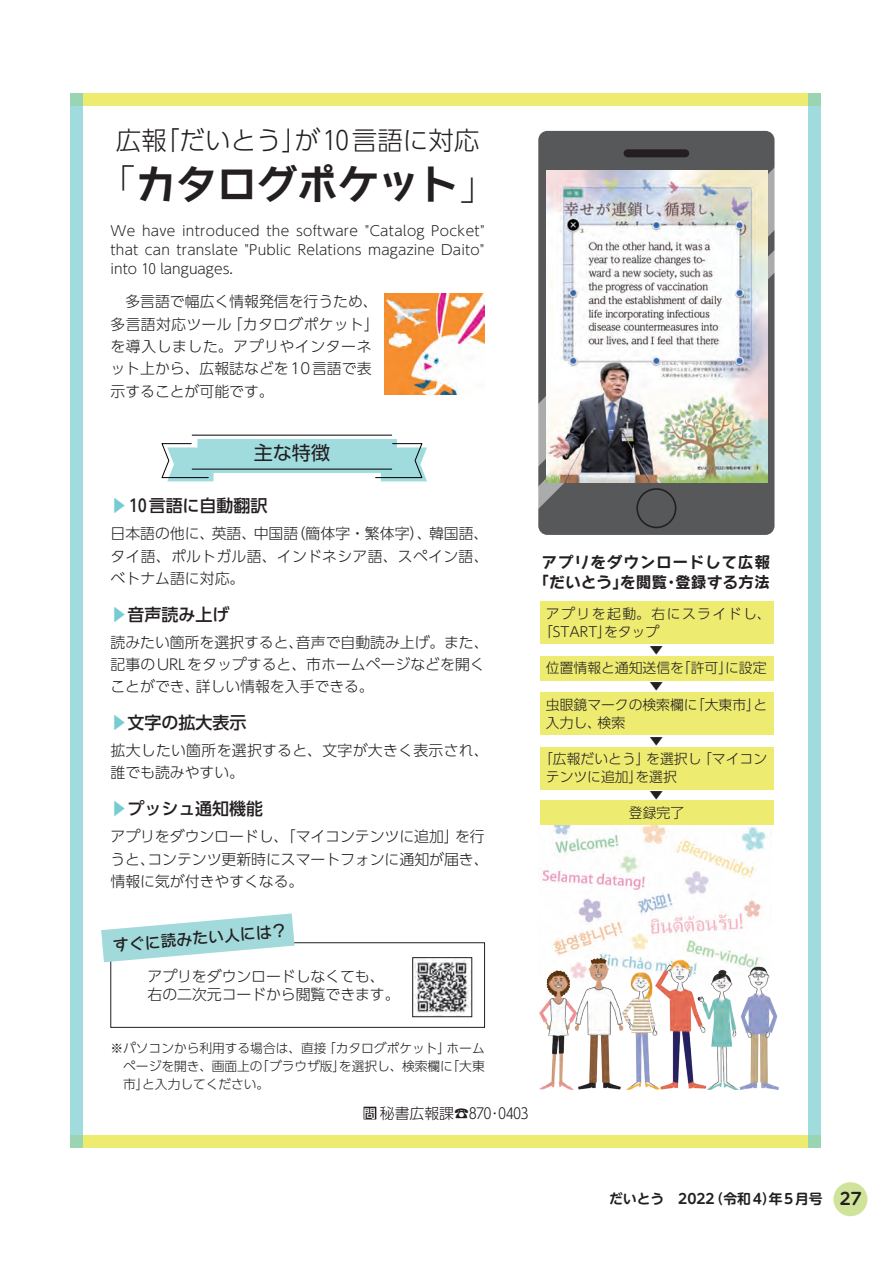
<style>
.page{position:relative;width:893px;height:1263px;background:#fff}
.page>*{position:absolute;margin:0;border:0;box-sizing:border-box;transform-origin:0 0}
.t1{font:40.35px "Rodin Wanpaku Pro B";color:#231f20}
.t2{font:300 25.5px "UD Shin Go Pr 6";color:#231f20}
.t3{font:19.2px "UD Shin Go Pro";color:#231f20}
.t4{font:500 16.95px "UD Shin Go Pro";color:#231f20}
.t5{font:500 16.95px "UD Shin Go Pro";color:#77ccd0}
.t6{font:700 16.5px "UD Shin M Go Pr 6 De";color:#231f20}
.t7{font:15.9px "Rodin Wanpaku Pro DB";color:#231f20}
.t8{font:15.75px/19.2px "Rodin Wanpaku Pro B";letter-spacing:.035em;color:#231f20;text-align:right}
.t9{font:300 14.85px/22.4px "UD Shin Go Pro";color:#231f20}
.t10{font:300 14.85px/22.4px "UD Shin Go Pro";letter-spacing:.02em;color:#231f20}
.t11{font:300 13.8px/19.2px "UD Shin Go Pr 6";letter-spacing:.01em;color:#231f20}
.t12{font:300 13.8px/18.1px "UD Shin Go Pro";color:#231f20}
.t13{font:300 13.8px/18.1px "UD Shin Go Pro";letter-spacing:.105em;color:#231f20}
.t14{font:700 13.8px "UD Shin M Go Pro De";color:#231f20}
.t15{font:300 12.75px/18.1px "UD Shin Go Pro";letter-spacing:-.005em;color:#231f20}
.t16{font:500 12px "UD Shin Go Pr 6";color:#fff}
.s1{font-family:"Rodin Wanpaku Pro L"}
</style>
<div class="page">
<img style="left:542px;top:825px;width:226px;height:133px">
<svg style="left:538px;top:130px;width:237px;height:32px;fill:#57585a"></svg>
<svg style="left:538px;top:162px;width:237px;height:373px;fill:#57585a"></svg>
<img style="left:546px;top:171px;width:221px;height:311px">
<div style="left:70px;top:94px;width:751px;height:12px;background:#edeb70"></div>
<div style="left:70px;top:1135px;width:751px;height:13px;background:#edeb70"></div>
<div style="left:808px;top:94px;width:13px;height:1054px;background:#a0dbde"></div>
<div style="left:70px;top:94px;width:13px;height:1054px;background:#a0dbde"></div>
<svg style="left:161px;top:434px;width:266px;height:47px"></svg>
<div style="left:364px;top:1107px;width:12px;height:12px;background:#231f20"></div>
<div style="left:540px;top:602px;width:233px;height:42px;background:#edeb70"></div>
<div style="left:540px;top:656px;width:233px;height:24px;background:#edeb70"></div>
<div style="left:540px;top:692px;width:233px;height:42px;background:#edeb70"></div>
<div style="left:540px;top:747px;width:233px;height:42px;background:#edeb70"></div>
<div style="left:540px;top:800px;width:233px;height:25px;background:#edeb70"></div>
<img style="left:414px;top:959px;width:55px;height:56px">
<div style="left:412px;top:957px;width:60px;height:60px;border:1px solid #231f20"></div>
<div style="left:111px;top:942px;width:374px;height:85px;border:1px solid #231f20"></div>
<svg style="left:101px;top:913px;width:194px;height:49px"></svg>
<img style="left:384px;top:294px;width:101px;height:100px">
<img style="left:540px;top:958px;width:239px;height:132px">
<div style="left:833px;top:1182px;width:34px;height:34px;background:#d0e39a;border-radius:50%"></div>
<h2 class="t2" style="left:154px;top:120px;width:327px">「だいとうが」 10言語に対応</h2>
<h2 class="t2" style="left:116px;top:120px;width:53px">広報</h2>
<h1 class="t1" style="left:96px;top:157px;width:405px"><span class="s1">「</span>カタログポケット<span class="s1">「</span></h1>
<p class="t11" style="left:111px;top:220px;width:26px">We</p>
<p class="t11" style="left:142px;top:220px;width:35px">have</p>
<p class="t11" style="left:182px;top:220px;width:79px">introduced</p>
<p class="t11" style="left:266px;top:220px;width:24px">the</p>
<p class="t11" style="left:296px;top:220px;width:64px">software</p>
<p class="t11" style="left:365px;top:220px;width:61px">"Catalog</p>
<p class="t11" style="left:431px;top:220px;width:55px">Pocket"</p>
<p class="t11" style="left:111px;top:239px;width:124px">that<br>into 10 languages.</p>
<p class="t11" style="left:176px;top:239px;width:63px">translate</p>
<p class="t11" style="left:145px;top:239px;width:27px">can</p>
<p class="t11" style="left:244px;top:239px;width:48px">"Public</p>
<p class="t11" style="left:298px;top:239px;width:65px">Relations</p>
<p class="t11" style="left:368px;top:239px;width:68px">magazine</p>
<p class="t11" style="left:441px;top:239px;width:45px">Daito"</p>
<p class="t9" style="left:111px;top:290px;width:270px;text-align:right">　多言語で幅広く情報発信を行うため、「カタログポケット「</p>
<p class="t10" style="left:110px;top:312px;width:263px">多言語対応ツール<br>を導入しました。アプリやインターネット上から、広報誌などを10言語で表示することが可能です。</p>
<p class="t3" style="left:254px;top:437px;width:78px">主な特徴</p>
<p class="t5" style="left:133px;top:497px;width:19px;rotate:90deg">▲</p>
<p class="t4" style="left:130px;top:492px;width:139px">10言語に自動翻訳</p>
<p class="t9" style="left:291px;top:522px;width:143px">（簡体字・繁体字）、</p>
<p class="t9" style="left:212px;top:522px;width:46px">英語、</p>
<p class="t9" style="left:111px;top:522px;width:380px">日本語の他に、<br>タイ語、ポルトガル語、インドネシア語、スペイン語、ベトナム語に対応。</p>
<p class="t4" style="left:128px;top:601px;width:103px">音声読み上げ</p>
<p class="t9" style="left:254px;top:522px;width:46px">中国語</p>
<p class="t9" style="left:429px;top:522px;width:61px">韓国語、</p>
<p class="t5" style="left:133px;top:606px;width:19px;rotate:90deg">▲</p>
<p class="t9" style="left:296px;top:630px;width:194px">音声で自動読み上げ。また、</p>
<p class="t9" style="left:111px;top:630px;width:194px">読みたい箇所を選択すると、</p>
<p class="t9" style="left:111px;top:653px;width:376px">記事のURLをタップすると、市ホームページなどを開く</p>
<p class="t9" style="left:196px;top:675px;width:180px">詳しい情報を入手できる。</p>
<p class="t9" style="left:111px;top:675px;width:91px">ことができ、</p>
<p class="t4" style="left:128px;top:709px;width:120px">文字の拡大表示</p>
<p class="t5" style="left:133px;top:714px;width:19px;rotate:90deg">▲</p>
<p class="t10" style="left:111px;top:739px;width:379px">拡大したい箇所を選択すると、文字が大きく表示され、誰でも読みやすい。</p>
<p class="t4" style="left:127px;top:795px;width:137px">プッシュ通知機能</p>
<p class="t5" style="left:133px;top:800px;width:19px;rotate:90deg">▲</p>
<p class="t9" style="left:147px;top:825px;width:343px;text-indent:-37px">アプリをダウンロードし、「マイコンテンツに追加」<br>コンテンツ更新時にスマートフォンに通知が届き、</p>
<p class="t9" style="left:455px;top:825px;width:31px">を行</p>
<p class="t9" style="left:111px;top:847px;width:194px">うと、<br>情報に気が付きやすくなる。</p>
<p class="t7" style="left:112px;top:935px;width:176px;rotate:-5deg">すぐに読みたい人には?</p>
<p class="t9" style="left:148px;top:966px;width:254px;line-height:18px">アプリをダウンロードしなくても、右の二次元コードから閲覧できます。</p>
<p class="t8" style="left:541px;top:552px;width:230px">アプリをダウンロードして広報登録する方法</p>
<p class="t8" style="left:533px;top:571px;width:96px">「だいとう」</p>
<p class="t8" style="left:620px;top:571px;width:49px">を閲覧</p>
<p class="t8" style="left:663px;top:571px;width:17px">・</p>
<p class="t13" style="left:604px;top:604px;width:168px;text-indent:-58px">アプリを起動。右にスライドし、をタップ</p>
<p class="t12" style="left:539px;top:622px;width:74px">「START」</p>
<p class="t12" style="left:650px;top:640px;width:15px">▼</p>
<p class="t12" style="left:677px;top:658px;width:57px">「許可」</p>
<p class="t12" style="left:650px;top:658px;width:36px;text-indent:-104px">位置情報と通知送信を▼</p>
<p class="t12" style="left:725px;top:658px;width:43px">に設定</p>
<p class="t12" style="left:691px;top:695px;width:78px">「大東市と」</p>
<p class="t12" style="left:598px;top:695px;width:102px;text-indent:-52px">虫眼鏡マークの検索欄に検索</p>
<p class="t12" style="left:546px;top:713px;width:57px">入力し、</p>
<p class="t12" style="left:650px;top:731px;width:15px">▼</p>
<p class="t12" style="left:635px;top:749px;width:43px;text-indent:-96px">「広報だいとう」<br>を選択</p>
<p class="t12" style="left:698px;top:749px;width:71px">「マイコン</p>
<p class="t12" style="left:646px;top:749px;width:57px">を選択し</p>
<p class="t12" style="left:546px;top:767px;width:98px">テンツに追加」</p>
<p class="t12" style="left:629px;top:785px;width:57px;text-align:center">▼<br>登録完了</p>
<p class="t15" style="left:323px;top:1039px;width:129px">「カタログポケット」</p>
<p class="t15" style="left:111px;top:1039px;width:218px">※パソコンから利用する場合は、直接</p>
<p class="t15" style="left:447px;top:1039px;width:40px">ホーム</p>
<p class="t15" style="left:256px;top:1057px;width:91px">「ブラウザ版」</p>
<p class="t15" style="left:142px;top:1057px;width:129px;text-indent:-19px">ページを開き、画面上のと入力してください。</p>
<p class="t15" style="left:447px;top:1057px;width:40px">「大東</p>
<p class="t15" style="left:339px;top:1057px;width:116px">を選択し、検索欄に</p>
<p class="t15" style="left:123px;top:1075px;width:27px">市」</p>
<p class="t9" style="left:380px;top:1101px;width:150px">秘書広報課☎８７０・０４０３</p>
<p class="t16" style="left:364px;top:1103px;width:14px">問</p>
<p class="t14" style="left:609px;top:1188px;width:107px">だいとう　2022</p>
<p class="t14" style="left:709px;top:1188px;width:115px">（令和4 年） 5月号</p>
<p class="t6" style="left:840px;top:1185px;width:23px">27</p>
</div>
